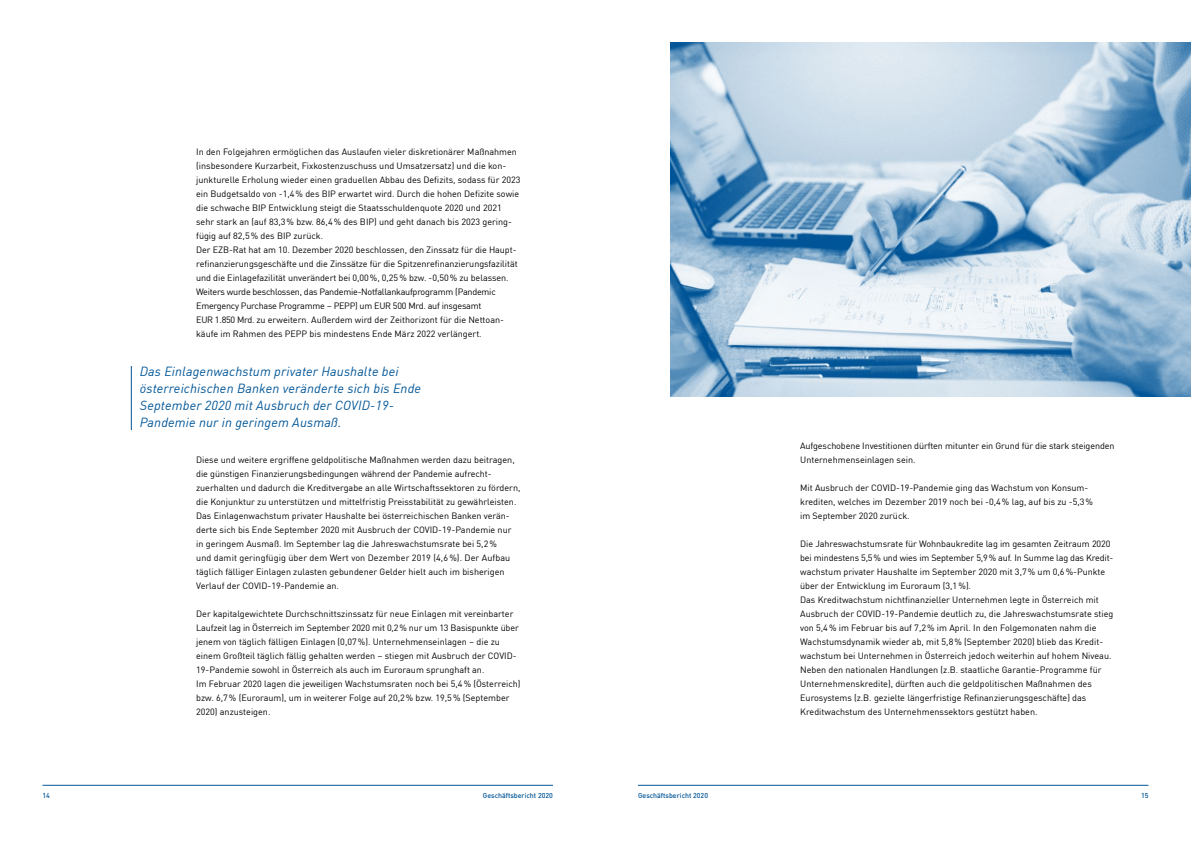
<style>
.page{position:relative;width:1191px;height:842px;background:#fff}
.page>*{position:absolute;margin:0;border:0;box-sizing:border-box;transform-origin:0 0}
.t1{font:italic 13px/17px "DINOT";letter-spacing:.01em;color:#005597}
.t2{font:9px/14px "DINOT";color:#000}
.t3{font:500 7px "DINOT";color:#005597}
</style>
<div class="page">
<hr style="left:638px;top:785px;width:510px;height:1px;background:#005597">
<hr style="left:43px;top:785px;width:510px;height:1px;background:#005597">
<img style="left:670px;top:43px;width:521px;height:353px">
<hr style="left:131px;top:366px;width:1px;height:64px;background:#005597">
<p class="t2" style="left:196px;top:143px;width:326px">In den Folgejahren ermöglichen das Auslaufen vieler diskretionärer Maßnahmen (insbesondere Kurzarbeit, Fixkostenzuschuss und Umsatzersatz) und die kon&shy;junkturelle Erholung wieder einen graduellen Abbau des Defizits, sodass für 2023 ein Budgetsaldo von -1,4% des BIP erwartet wird. Durch die hohen Defizite sowie die schwache BIP Entwicklung steigt die Staatsschuldenquote 2020 und 2021 sehr stark an (auf 83,3% bzw. 86,4% des BIP) und geht danach bis 2023 gering&shy;fügig auf 82,5% des BIP zurück.<br>Der EZB-Rat hat am 10. Dezember 2020 beschlossen, den Zinssatz für die Haupt&shy;refinanzierungsgeschäfte und die Zinssätze für die Spitzenrefinanzierungsfazilität und die Einlagefazilität unverändert bei 0,00%, 0,25% bzw. -0,50% zu belassen.<br>Weiters wurde beschlossen, das Pandemie-Notfallankaufprogramm (Pandemic Emergency Purchase Programme – PEPP) um EUR 500 Mrd. auf insgesamt<br>EUR 1.850 Mrd. zu erweitern. Außerdem wird der Zeithorizont für die Nettoan&shy;käufe im Rahmen des PEPP bis mindestens Ende März 2022 verlängert.</p>
<h1 class="t1" style="left:140px;top:362px;width:283px">Das Einlagenwachstum privater Haushalte bei österreichischen Banken veränderte sich bis Ende September 2020 mit Ausbruch der COVID-19- Pandemie nur in geringem Ausmaß.</h1>
<p class="t2" style="left:196px;top:452px;width:326px">Diese und weitere ergriffene geldpolitische Maßnahmen werden dazu beitragen, die günstigen Finanzierungsbedingungen während der Pandemie aufrecht&shy;zuerhalten und dadurch die Kreditvergabe an alle Wirtschaftssektoren zu fördern, die Konjunktur zu unterstützen und mittelfristig Preisstabilität zu gewährleisten.<br>Das Einlagenwachstum privater Haushalte bei österreichischen Banken verän&shy;derte sich bis Ende September 2020 mit Ausbruch der COVID-19-Pandemie nur in geringem Ausmaß. Im September lag die Jahreswachstumsrate bei 5,2%<br>und damit geringfügig über dem Wert von Dezember 2019 (4,6 %). Der Aufbau täglich fälliger Einlagen zulasten gebundener Gelder hielt auch im bisherigen Verlauf der COVID-19-Pandemie an.</p>
<p class="t2" style="left:196px;top:606px;width:326px">Der kapitalgewichtete Durchschnittszinssatz für neue Einlagen mit vereinbarter Laufzeit lag in Österreich im September 2020 mit 0,2% nur um 13 Basispunkte über jenem von täglich fälligen Einlagen (0,07%). Unternehmenseinlagen – die zu einem Großteil täglich fällig gehalten werden – stiegen mit Ausbruch der COVID-19-Pandemie sowohl in Österreich als auch im Euroraum sprunghaft an.<br>Im Februar 2020 lagen die jeweiligen Wachstumsraten noch bei 5,4% (Österreich) bzw. 6,7% (Euroraum), um in weiterer Folge auf 20,2% bzw. 19,5% (September 2020) anzusteigen.</p>
<p class="t2" style="left:800px;top:437px;width:316px">Aufgeschobene Investitionen dürften mitunter ein Grund für die stark steigenden<br>Unternehmenseinlagen sein.</p>
<p class="t2" style="left:800px;top:480px;width:294px">Mit Ausbruch der COVID-19-Pandemie ging das Wachstum von Konsum&shy;krediten, welches im Dezember 2019 noch bei -0,4% lag, auf bis zu -5,3% im September 2020 zurück.</p>
<p class="t2" style="left:800px;top:536px;width:315px">Die Jahreswachstumsrate für Wohnbaukredite lag im gesamten Zeitraum 2020 bei mindestens 5,5% und wies im September 5,9% auf. In Summe lag das Kredit&shy;wachstum privater Haushalte im September 2020 mit 3,7% um 0,6%-Punkte über der Entwicklung im Euroraum (3,1%).<br>Das Kreditwachstum nichtfinanzieller Unternehmen legte in Österreich mit Ausbruch der COVID-19-Pandemie deutlich zu, die Jahreswachstumsrate stieg von 5,4% im Februar bis auf 7,2% im April. In den Folgemonaten nahm die Wachstumsdynamik wieder ab, mit 5,8% (September 2020) blieb das Kredit&shy;wachstum bei Unternehmen in Österreich jedoch weiterhin auf hohem Niveau.<br>Neben den nationalen Handlungen (z.B. staatliche Garantie-Programme für Unternehmenskredite), dürften auch die geldpolitischen Maßnahmen des Eurosystems (z.B. gezielte längerfristige Refinanzierungsgeschäfte) das Kreditwachstum des Unternehmenssektors gestützt haben.</p>
<p class="t3" style="left:43px;top:790px;width:9px">14</p>
<p class="t3" style="left:483px;top:790px;width:72px">Geschäftsbericht 2020</p>
<p class="t3" style="left:638px;top:790px;width:72px">Geschäftsbericht 2020</p>
<p class="t3" style="left:1141px;top:790px;width:9px">15</p>
</div>
